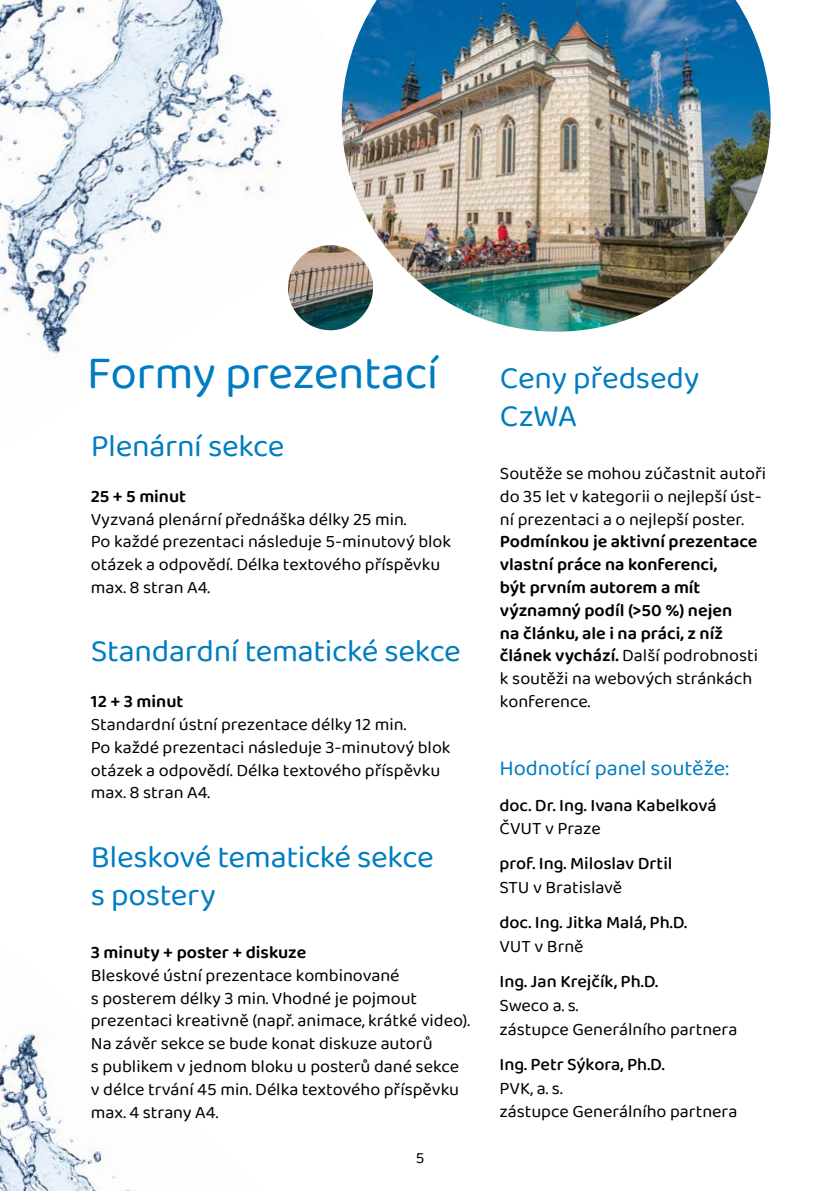
<style>
.page{position:relative;width:840px;height:1191px;background:#fff}
.page>*{position:absolute;margin:0;border:0;box-sizing:border-box;transform-origin:0 0}
.t1{font:48px "Baloo Chettan 2";letter-spacing:-.015em;color:#007cc1}
.t2{font:32px/38px "Baloo Chettan 2";letter-spacing:-.01em;color:#007cc1}
.t3{font:22px "Baloo Chettan 2";letter-spacing:-.005em;color:#007cc1}
.t4{font:18px/22.8px "Baloo Chettan 2";color:#000}
.t5{font:600 18px/22.8px "Baloo Chettan 2";color:#000}
.t6{font:500 18px "Baloo Chettan 2";color:#000}
.t7{font:16px "Baloo Chettan 2";color:#000}
.s1{font-weight:400}
</style>
<div class="page">
<img style="left:417px;top:0;width:353px;height:332px">
<img style="left:0;top:0;width:417px;height:355px">
<img style="left:0;top:1034px;width:135px;height:157px">
<img style="left:288px;top:245px;width:85px;height:85px;border-radius:43px">
<h1 class="t1" style="left:87px;top:339px;width:353px">Formy prezentací</h1>
<h2 class="t2" style="left:91px;top:426px;width:195px">Plenární sekce</h2>
<p class="t5" style="left:91px;top:484px;width:97px">25 + 5 minut</p>
<p class="t4" style="left:91px;top:507px;width:362px">Vyzvaná plenární přednáška délky 25 min.<br>Po každé prezentaci následuje 5-minutový blok otázek a odpovědí. Délka textového příspěvku max. 8 stran A4.</p>
<h2 class="t2" style="left:91px;top:631px;width:371px">Standardní tematické sekce</h2>
<p class="t5" style="left:91px;top:689px;width:94px">12 + 3 minut</p>
<p class="t4" style="left:91px;top:712px;width:361px">Standardní ústní prezentace délky 12 min.<br>Po každé prezentaci následuje 3-minutový blok otázek a odpovědí. Délka textového příspěvku max. 8 stran A4.</p>
<h2 class="t2" style="left:91px;top:837px;width:344px">Bleskové tematické sekce s postery</h2>
<p class="t5" style="left:91px;top:940px;width:217px">3 minuty + poster + diskuze</p>
<p class="t4" style="left:91px;top:963px;width:380px">Bleskové ústní prezentace kombinované<br>s posterem délky 3 min. Vhodné je pojmout prezentaci kreativně (např. animace, krátké video).<br>Na závěr sekce se bude konat diskuze autorů<br>s publikem v jednom bloku u posterů dané sekce v délce trvání 45 min. Délka textového příspěvku max. 4 strany A4.</p>
<p class="t7" style="left:415px;top:1147px;width:10px">5</p>
<h2 class="t2" style="left:499px;top:358px;width:201px">Ceny předsedy<br>CzWA</h2>
<p class="t4" style="left:499px;top:461px;width:268px">Soutěže se mohou zúčastnit autoři do 35 let v kategorii o nejlepší úst&shy;ní prezentaci a o nejlepší poster.</p>
<p class="t5" style="left:499px;top:530px;width:259px">Podmínkou je aktivní prezentace vlastní práce na konferenci,<br>být prvním autorem a mít významný podíl (&gt;50 %) nejen<br>na článku, ale i na práci, z níž článek vychází. <span class="s1">Další podrobnosti k soutěži na webových stránkách konference.</span></p>
<p class="t3" style="left:499px;top:753px;width:231px">Hodnotící panel soutěže:</p>
<p class="t6" style="left:499px;top:792px;width:218px">doc. Dr. Ing. Ivana Kabelková</p>
<p class="t4" style="left:499px;top:817px;width:103px">ČVUT v Praze</p>
<p class="t6" style="left:499px;top:851px;width:174px">prof. Ing. Miloslav Drtil</p>
<p class="t4" style="left:499px;top:876px;width:124px">STU v Bratislavě</p>
<p class="t6" style="left:499px;top:909px;width:189px">doc. Ing. Jitka Malá, Ph.D.</p>
<p class="t4" style="left:499px;top:934px;width:86px">VUT v Brně</p>
<p class="t6" style="left:499px;top:968px;width:160px">Ing. Jan Krejčík, Ph.D.</p>
<p class="t4" style="left:499px;top:993px;width:239px;line-height:23.8px">Sweco a. s.<br>zástupce Generálního partnera</p>
<p class="t6" style="left:499px;top:1051px;width:167px">Ing. Petr Sýkora, Ph.D.</p>
<p class="t4" style="left:499px;top:1075px;width:239px;line-height:23.8px">PVK, a. s.<br>zástupce Generálního partnera</p>
</div>
